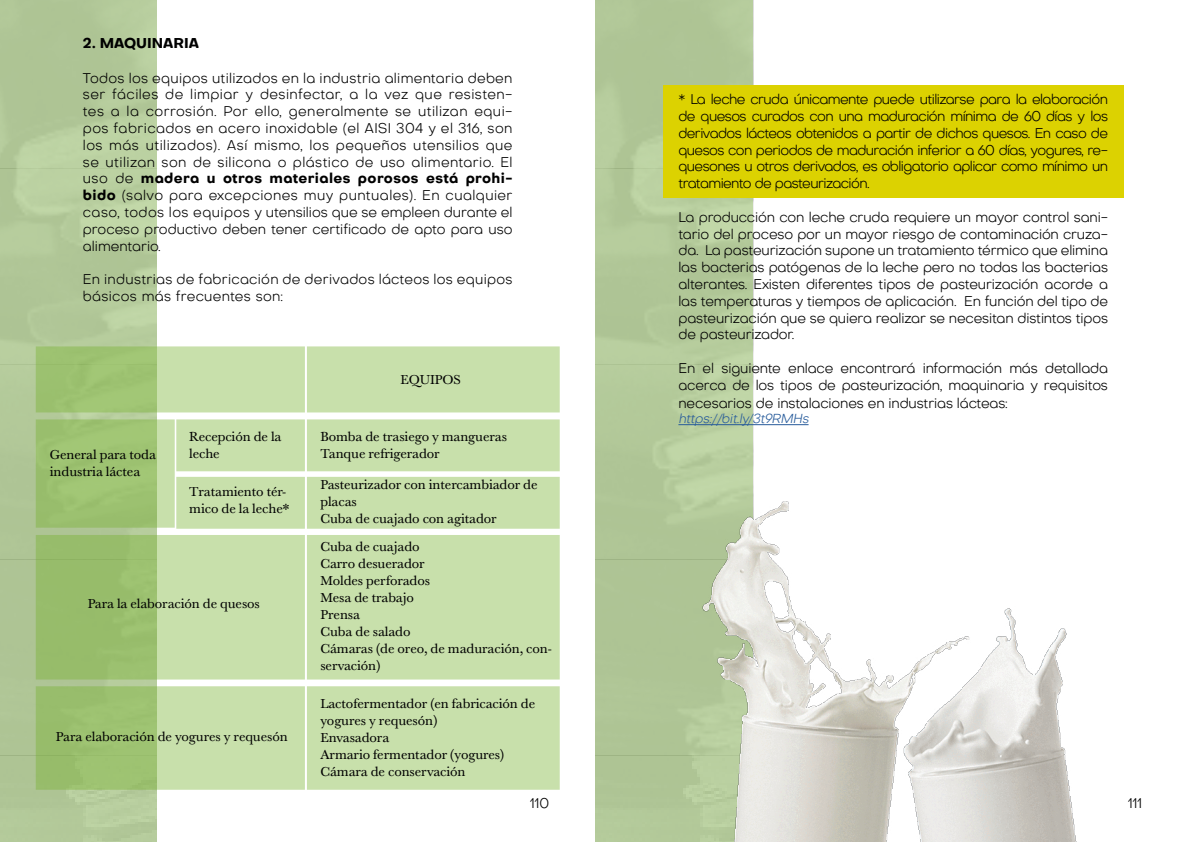
<style>
.page{position:relative;width:1191px;height:842px;background:#fff}
.page>*{position:absolute;margin:0;border:0;box-sizing:border-box;transform-origin:0 0}
.t1{font:300 14px/16.8px "Octarine";letter-spacing:-.01em;color:#000;text-align:justify}
.t2{font:300 14px/16.8px "Octarine";letter-spacing:.02em;color:#000}
.t3{font:700 14px "Octarine";color:#000}
.t4{font:13px/17px "MT Baskerville ETW08";letter-spacing:-.01em;color:#000}
.t5{font:italic 300 13px "Octarine";letter-spacing:-.01em;color:#275b9b}
.s1{font-weight:700}
</style>
<div class="page">
<div style="left:595px;top:0;width:158px;height:842px;background:linear-gradient(to right,#aec495,#b8ce9e)"></div>
<div style="left:0;top:0;width:157px;height:842px;background:linear-gradient(to right,#afc596,#b9cf9f)"></div>
<svg style="left:35px;top:345px;width:525px;height:446px;fill:#c8e0ab"></svg>
<div style="left:663px;top:86px;width:460px;height:112px;background:#dcd201"></div>
<hr style="left:678px;top:424px;width:130px;height:1px;background:#275b9b">
<img style="left:703px;top:500px;width:374px;height:342px">
<p class="t3" style="left:83px;top:32px;width:117px">2. MAQUINARIA</p>
<p class="t1" style="left:83px;top:68px;width:431px">Todos los equipos utilizados en la industria alimentaria deben ser fáciles de limpiar y desinfectar, a la vez que resisten&shy;tes a la corrosión. Por ello, generalmente se utilizan equi&shy;pos fabricados en acero inoxidable (el AISI 304 y el 316, son los más utilizados). Así mismo, los pequeños utensilios que se utilizan son de silicona o plástico de uso alimentario. El uso de <span class="s1">madera u otros materiales porosos está prohi&shy;bido</span> (salvo para excepciones muy puntuales). En cualquier caso, todos los equipos y utensilios que se empleen durante el proceso productivo deben tener certificado de apto para uso alimentario.</p>
<p class="t2" style="left:83px;top:270px;width:431px">En industrias de fabricación de derivados lácteos los equipos básicos más frecuentes son:</p>
<p class="t4" style="left:189px;top:429px;width:94px">Recepción de la</p>
<p class="t4" style="left:50px;top:446px;width:108px">General para toda</p>
<p class="t4" style="left:189px;top:446px;width:32px">leche</p>
<p class="t4" style="left:50px;top:463px;width:92px">industria láctea</p>
<p class="t4" style="left:189px;top:483px;width:101px">Tratamiento tér&shy;mico de la leche*</p>
<p class="t4" style="left:88px;top:595px;width:174px">Para la elaboración de quesos</p>
<p class="t4" style="left:56px;top:728px;width:233px">Para elaboración de yogures y requesón</p>
<p class="t4" style="left:400px;top:371px;width:62px">EQUIPOS</p>
<p class="t4" style="left:320px;top:428px;width:188px">Bomba de trasiego y mangueras<br>Tanque refrigerador</p>
<p class="t4" style="left:320px;top:477px;width:219px">Pasteurizador con intercambiador de placas<br>Cuba de cuajado con agitador</p>
<p class="t4" style="left:320px;top:538px;width:233px">Cuba de cuajado<br>Carro desuerador<br>Moldes perforados<br>Mesa de trabajo<br>Prensa<br>Cuba de salado<br>Cámaras (de oreo, de maduración, con&shy;servación)</p>
<p class="t4" style="left:320px;top:695px;width:216px">Lactofermentador (en fabricación de yogures y requesón)<br>Envasadora<br>Armario fermentador (yogures)<br>Cámara de conservación</p>
<p class="t1" style="left:678px;top:90px;width:431px">* La leche cruda únicamente puede utilizarse para la elaboración de quesos curados con una maduración mínima de 60 días y los derivados lácteos obtenidos a partir de dichos quesos. En caso de quesos con periodos de maduración inferior a 60 días, yogures, re&shy;quesones u otros derivados, es obligatorio aplicar como mínimo un tratamiento de pasteurización.</p>
<p class="t1" style="left:678px;top:207px;width:431px">La producción con leche cruda requiere un mayor control sani&shy;tario del proceso por un mayor riesgo de contaminación cruza&shy;da. La pasteurización supone un tratamiento térmico que elimina las bacterias patógenas de la leche pero no todas las bacterias alterantes. Existen diferentes tipos de pasteurización acorde a las temperaturas y tiempos de aplicación. En función del tipo de pasteurización que se quiera realizar se necesitan distintos tipos de pasteurizador.</p>
<p class="t1" style="left:678px;top:358px;width:431px;line-height:17.4px">En el siguiente enlace encontrará información más detallada acerca de los tipos de pasteurización, maquinaria y requisitos necesarios de instalaciones en industrias lácteas:</p>
<p class="t5" style="left:678px;top:409px;width:132px">https://bit.ly/3t9RMHs</p>
<p class="t1" style="left:530px;top:793px;width:20px">110</p>
<p class="t1" style="left:1128px;top:793px;width:15px">111</p>
</div>
